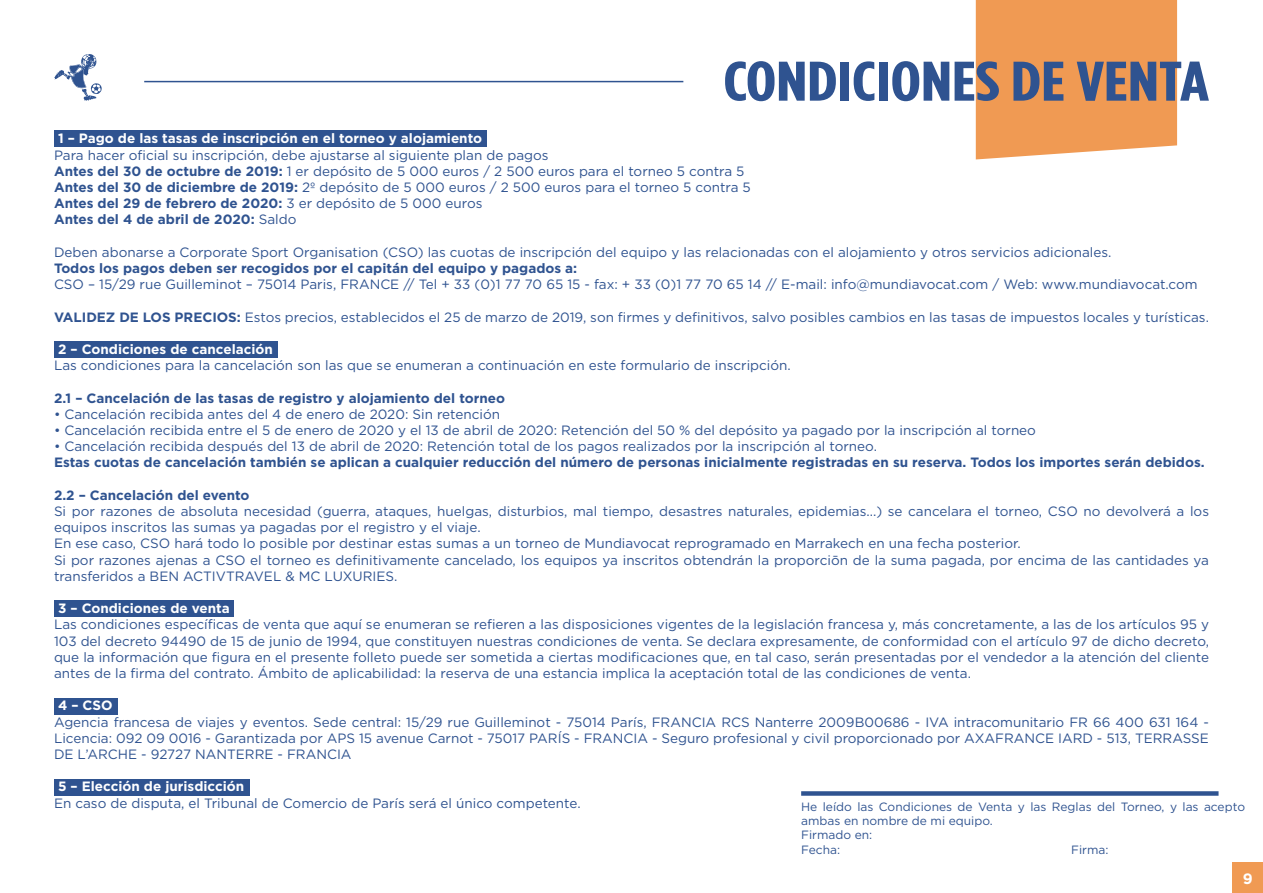
<style>
.page{position:relative;width:1263px;height:893px;background:#fff}
.page>*{position:absolute;margin:0;border:0;box-sizing:border-box;transform-origin:0 0}
.t1{font:700 55.65px "Gotham Condensed";color:#2f5390;scale:1.3 1}
.t2{font:700 15px "Gotham";color:#fff}
.t3{font:13.5px/16.2px "Gotham";color:#2f5390}
.t4{font:700 13.5px "Gotham";color:#2f5390}
.t5{font:700 13.5px "Gotham";color:#fff}
.t6{font:12px/14.4px "Gotham";color:#2f5390}
.s1{font-weight:700}
</style>
<div class="page">
<div style="left:54px;top:131px;width:433px;height:16px;background:#2f5390"></div>
<div style="left:54px;top:341px;width:223px;height:16px;background:#2f5390"></div>
<div style="left:54px;top:600px;width:180px;height:17px;background:#2f5390"></div>
<div style="left:54px;top:698px;width:63px;height:16px;background:#2f5390"></div>
<div style="left:54px;top:779px;width:195px;height:16px;background:#2f5390"></div>
<div style="left:976px;top:0;width:201px;height:159px;background:#f09a53"></div>
<svg style="left:54px;top:54px;width:48px;height:47px"></svg>
<hr style="left:144px;top:81px;width:539px;height:1px;background:#2f5390">
<div style="left:801px;top:791px;width:417px;height:5px;background:#2f5390"></div>
<div style="left:1233px;top:863px;width:30px;height:30px;background:#f09a53"></div>
<h1 class="t1" style="left:723px;top:50px;width:375px">CONDICIONES DE VENTA</h1>
<p class="t5" style="left:58px;top:130px;width:425px">1 – Pago de las tasas de inscripción en el torneo y alojamiento</p>
<p class="t3" style="left:54px;top:146px;width:698px">Para hacer oficial su inscripción, debe ajustarse al siguiente plan de pagos<br><span class="s1">Antes del 30 de octubre de 2019:</span> 1 er depósito de 5 000 euros / 2 500 euros para el torneo 5 contra 5<br><span class="s1">Antes del 30 de diciembre de 2019:</span> 2º depósito de 5 000 euros / 2 500 euros para el torneo 5 contra 5<br><span class="s1">Antes del 29 de febrero de 2020:</span> 3 er depósito de 5 000 euros<br><span class="s1">Antes del 4 de abril de 2020:</span> Saldo</p>
<p class="t3" style="left:54px;top:244px;width:1059px">Deben abonarse a Corporate Sport Organisation (CSO) las cuotas de inscripción del equipo y las relacionadas con el alojamiento y otros servicios adicionales.</p>
<p class="t4" style="left:54px;top:259px;width:525px">Todos los pagos deben ser recogidos por el capitán del equipo y pagados a:</p>
<p class="t3" style="left:54px;top:276px;width:1145px">CSO – 15/29 rue Guilleminot – 75014 Paris, FRANCE // Tel + 33 (0)1 77 70 65 15 - fax: + 33 (0)1 77 70 65 14 // E-mail: info@mundiavocat.com / Web: www.mundiavocat.com</p>
<p class="t3" style="left:54px;top:308px;width:1156px"><span class="s1">VALIDEZ DE LOS PRECIOS:</span> Estos precios, establecidos el 25 de marzo de 2019, son firmes y definitivos, salvo posibles cambios en las tasas de impuestos locales y turísticas.</p>
<p class="t5" style="left:58px;top:340px;width:216px">2 – Condiciones de cancelación</p>
<p class="t3" style="left:54px;top:357px;width:738px">Las condiciones para la cancelación son las que se enumeran a continuación en este formulario de inscripción.</p>
<p class="t4" style="left:54px;top:389px;width:452px">2.1 – Cancelación de las tasas de registro y alojamiento del torneo</p>
<p class="t3" style="left:54px;top:406px;width:448px">• Cancelación recibida antes del 4 de enero de 2020: Sin retención</p>
<p class="t3" style="left:54px;top:422px;width:983px">• Cancelación recibida entre el 5 de enero de 2020 y el 13 de abril de 2020: Retención del 50 % del depósito ya pagado por la inscripción al torneo</p>
<p class="t3" style="left:54px;top:438px;width:824px">• Cancelación recibida después del 13 de abril de 2020: Retención total de los pagos realizados por la inscripción al torneo.</p>
<p class="t4" style="left:54px;top:454px;width:1152px">Estas cuotas de cancelación también se aplican a cualquier reducción del número de personas inicialmente registradas en su reserva. Todos los importes serán debidos.</p>
<p class="t4" style="left:54px;top:486px;width:197px">2.2 – Cancelación del evento</p>
<p class="t3" style="left:54px;top:503px;width:1156px">Si por razones de absoluta necesidad (guerra, ataques, huelgas, disturbios, mal tiempo, desastres naturales, epidemias...) se cancelara el torneo, CSO no devolverá a los equipos inscritos las sumas ya pagadas por el registro y el viaje.<br>En ese caso, CSO hará todo lo posible por destinar estas sumas a un torneo de Mundiavocat reprogramado en Marrakech en una fecha posterior.<br>Si por razones ajenas a CSO el torneo es definitivamente cancelado, los equipos ya inscritos obtendrán la proporciōn de la suma pagada, por encima de las cantidades ya transferidos a BEN ACTIVTRAVEL &amp; MC LUXURIES.</p>
<p class="t5" style="left:58px;top:599px;width:173px">3 – Condiciones de venta</p>
<p class="t3" style="left:54px;top:616px;width:1156px;text-align:justify">Las condiciones específicas de venta que aquí se enumeran se refieren a las disposiciones vigentes de la legislación francesa y, más concretamente, a las de los artículos 95 y 103 del decreto 94490 de 15 de junio de 1994, que constituyen nuestras condiciones de venta. Se declara expresamente, de conformidad con el artículo 97 de dicho decreto, que la información que figura en el presente folleto puede ser sometida a ciertas modificaciones que, en tal caso, serán presentadas por el vendedor a la atención del cliente antes de la firma del contrato. Ámbito de aplicabilidad: la reserva de una estancia implica la aceptación total de las condiciones de venta.</p>
<p class="t5" style="left:58px;top:697px;width:56px">4 – CSO</p>
<p class="t3" style="left:54px;top:713px;width:1156px;text-align:justify">Agencia francesa de viajes y eventos. Sede central: 15/29 rue Guilleminot - 75014 París, FRANCIA RCS Nanterre 2009B00686 - IVA intracomunitario FR 66 400 631 164 - Licencia: 092 09 0016 - Garantizada por APS 15 avenue Carnot - 75017 PARÍS - FRANCIA - Seguro profesional y civil proporcionado por AXAFRANCE IARD - 513, TERRASSE DE L’ARCHE - 92727 NANTERRE - FRANCIA</p>
<p class="t5" style="left:58px;top:778px;width:188px">5 – Elección de jurisdicción</p>
<p class="t3" style="left:54px;top:794px;width:528px">En caso de disputa, el Tribunal de Comercio de París será el único competente.</p>
<p class="t6" style="left:801px;top:799px;width:445px">He leído las Condiciones de Venta y las Reglas del Torneo, y las acepto ambas en nombre de mi equipo.<br>Firmado en:<br>Fecha:</p>
<p class="t6" style="left:1071px;top:842px;width:39px">Firma:</p>
<p class="t2" style="left:1243px;top:869px;width:11px">9</p>
</div>
